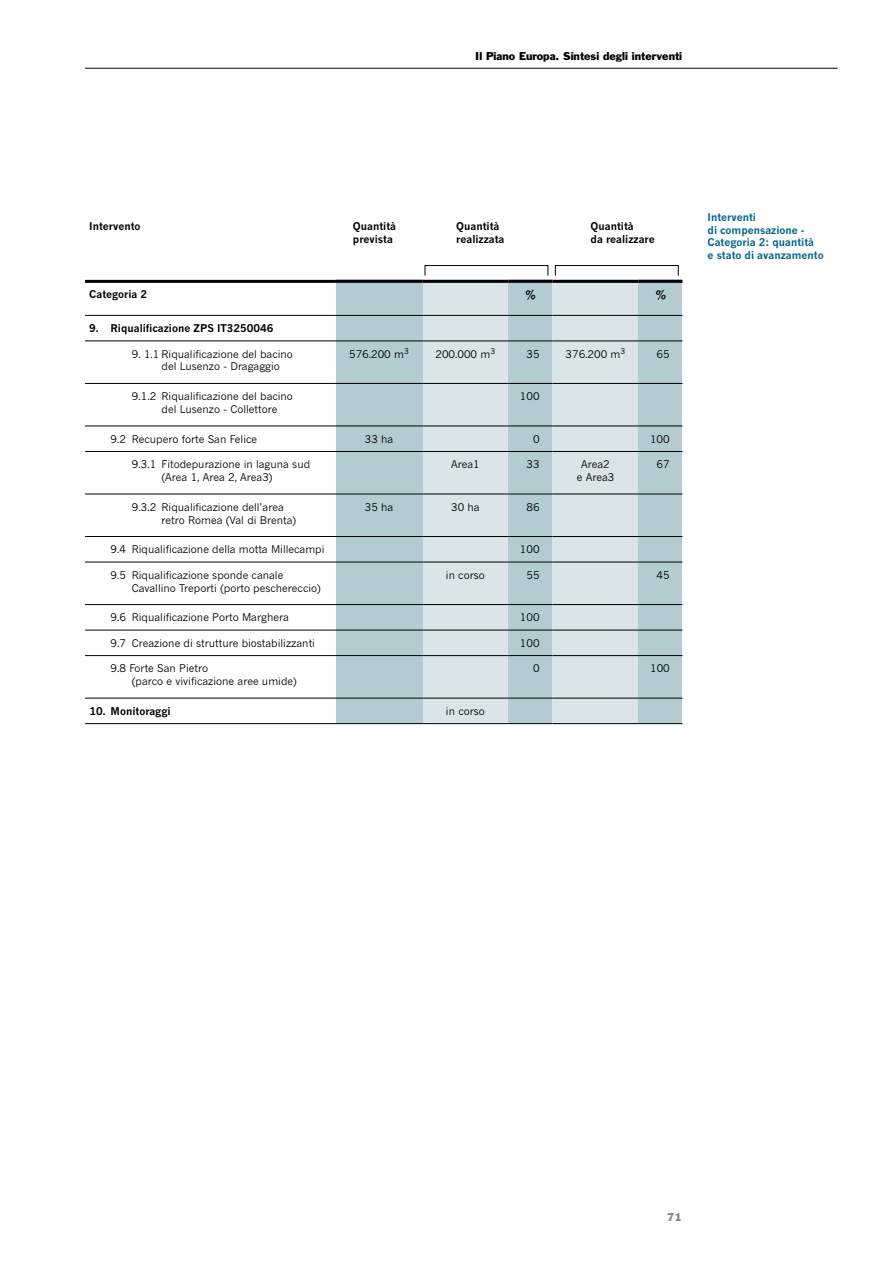
<style>
.page{position:relative;width:893px;height:1263px;background:#fff}
.page>*{position:absolute;margin:0;border:0;box-sizing:border-box;transform-origin:0 0}
.t1{font:10.5px/12.8px "News Gothic";color:#000}
.t2{font:700 10.5px/12.8px "News Gothic";color:#000}
.t3{font:700 10.5px/12.8px "News Gothic";color:#00628d}
.t4{font:10.5px "Franklin Gothic";color:#000}
.t5{font:10.5px "Franklin Gothic";color:#87888a}
</style>
<div class="page">
<div style="left:422px;top:280px;width:86px;height:444px;background:#d9e5e8"></div>
<div style="left:552px;top:280px;width:86px;height:444px;background:#d9e5e8"></div>
<div style="left:336px;top:280px;width:86px;height:444px;background:#b3ccd2"></div>
<div style="left:508px;top:280px;width:44px;height:444px;background:#b3ccd2"></div>
<div style="left:638px;top:280px;width:44px;height:444px;background:#b3ccd2"></div>
<hr style="left:85px;top:341px;width:251px;height:1px;background:#000">
<hr style="left:336px;top:341px;width:86px;height:1px;background:#000">
<hr style="left:422px;top:341px;width:87px;height:1px;background:#000">
<hr style="left:509px;top:341px;width:43px;height:1px;background:#000">
<hr style="left:552px;top:341px;width:87px;height:1px;background:#000">
<hr style="left:639px;top:341px;width:43px;height:1px;background:#000">
<hr style="left:85px;top:383px;width:251px;height:1px;background:#000">
<hr style="left:336px;top:383px;width:86px;height:1px;background:#000">
<hr style="left:422px;top:383px;width:87px;height:1px;background:#000">
<hr style="left:509px;top:383px;width:43px;height:1px;background:#000">
<hr style="left:552px;top:383px;width:87px;height:1px;background:#000">
<hr style="left:639px;top:383px;width:43px;height:1px;background:#000">
<hr style="left:85px;top:426px;width:251px;height:1px;background:#000">
<hr style="left:336px;top:426px;width:86px;height:1px;background:#000">
<hr style="left:422px;top:426px;width:87px;height:1px;background:#000">
<hr style="left:509px;top:426px;width:43px;height:1px;background:#000">
<hr style="left:552px;top:426px;width:87px;height:1px;background:#000">
<hr style="left:639px;top:426px;width:43px;height:1px;background:#000">
<hr style="left:85px;top:451px;width:251px;height:1px;background:#000">
<hr style="left:336px;top:451px;width:86px;height:1px;background:#000">
<hr style="left:422px;top:451px;width:87px;height:1px;background:#000">
<hr style="left:509px;top:451px;width:43px;height:1px;background:#000">
<hr style="left:552px;top:451px;width:87px;height:1px;background:#000">
<hr style="left:639px;top:451px;width:43px;height:1px;background:#000">
<hr style="left:85px;top:494px;width:251px;height:1px;background:#000">
<hr style="left:336px;top:494px;width:86px;height:1px;background:#000">
<hr style="left:422px;top:494px;width:87px;height:1px;background:#000">
<hr style="left:509px;top:494px;width:43px;height:1px;background:#000">
<hr style="left:552px;top:494px;width:87px;height:1px;background:#000">
<hr style="left:639px;top:494px;width:43px;height:1px;background:#000">
<hr style="left:85px;top:536px;width:251px;height:1px;background:#000">
<hr style="left:336px;top:536px;width:86px;height:1px;background:#000">
<hr style="left:422px;top:536px;width:87px;height:1px;background:#000">
<hr style="left:509px;top:536px;width:43px;height:1px;background:#000">
<hr style="left:552px;top:536px;width:87px;height:1px;background:#000">
<hr style="left:639px;top:536px;width:43px;height:1px;background:#000">
<hr style="left:85px;top:562px;width:251px;height:1px;background:#000">
<hr style="left:336px;top:562px;width:86px;height:1px;background:#000">
<hr style="left:422px;top:562px;width:87px;height:1px;background:#000">
<hr style="left:509px;top:562px;width:43px;height:1px;background:#000">
<hr style="left:552px;top:562px;width:87px;height:1px;background:#000">
<hr style="left:639px;top:562px;width:43px;height:1px;background:#000">
<hr style="left:85px;top:604px;width:251px;height:1px;background:#000">
<hr style="left:336px;top:604px;width:86px;height:1px;background:#000">
<hr style="left:422px;top:604px;width:87px;height:1px;background:#000">
<hr style="left:509px;top:604px;width:43px;height:1px;background:#000">
<hr style="left:552px;top:604px;width:87px;height:1px;background:#000">
<hr style="left:639px;top:604px;width:43px;height:1px;background:#000">
<hr style="left:85px;top:630px;width:251px;height:1px;background:#000">
<hr style="left:336px;top:630px;width:86px;height:1px;background:#000">
<hr style="left:422px;top:630px;width:87px;height:1px;background:#000">
<hr style="left:509px;top:630px;width:43px;height:1px;background:#000">
<hr style="left:552px;top:630px;width:87px;height:1px;background:#000">
<hr style="left:639px;top:630px;width:43px;height:1px;background:#000">
<hr style="left:85px;top:655px;width:251px;height:1px;background:#000">
<hr style="left:336px;top:655px;width:86px;height:1px;background:#000">
<hr style="left:422px;top:655px;width:87px;height:1px;background:#000">
<hr style="left:509px;top:655px;width:43px;height:1px;background:#000">
<hr style="left:552px;top:655px;width:87px;height:1px;background:#000">
<hr style="left:639px;top:655px;width:43px;height:1px;background:#000">
<hr style="left:85px;top:698px;width:251px;height:1px;background:#000">
<hr style="left:336px;top:698px;width:86px;height:1px;background:#000">
<hr style="left:422px;top:698px;width:87px;height:1px;background:#000">
<hr style="left:509px;top:698px;width:43px;height:1px;background:#000">
<hr style="left:552px;top:698px;width:87px;height:1px;background:#000">
<hr style="left:639px;top:698px;width:43px;height:1px;background:#000">
<hr style="left:85px;top:723px;width:251px;height:1px;background:#000">
<hr style="left:336px;top:723px;width:86px;height:1px;background:#000">
<hr style="left:422px;top:723px;width:87px;height:1px;background:#000">
<hr style="left:509px;top:723px;width:43px;height:1px;background:#000">
<hr style="left:552px;top:723px;width:87px;height:1px;background:#000">
<hr style="left:639px;top:723px;width:43px;height:1px;background:#000">
<hr style="left:85px;top:315px;width:251px;height:1px;background:#000">
<hr style="left:336px;top:315px;width:86px;height:1px;background:#000">
<hr style="left:422px;top:315px;width:87px;height:1px;background:#000">
<hr style="left:509px;top:315px;width:43px;height:1px;background:#000">
<hr style="left:552px;top:315px;width:87px;height:1px;background:#000">
<hr style="left:639px;top:315px;width:43px;height:1px;background:#000">
<hr style="left:85px;top:280px;width:251px;height:3px;background:#000">
<hr style="left:336px;top:280px;width:86px;height:3px;background:#000">
<hr style="left:422px;top:280px;width:87px;height:3px;background:#000">
<hr style="left:509px;top:280px;width:43px;height:3px;background:#000">
<hr style="left:552px;top:280px;width:87px;height:3px;background:#000">
<hr style="left:639px;top:280px;width:43px;height:3px;background:#000">
<div style="left:425px;top:265px;width:123px;height:11px;border:1px solid #000"></div>
<div style="left:555px;top:265px;width:123px;height:11px;border:1px solid #000"></div>
<hr style="left:85px;top:68px;width:753px;height:1px;background:#000">
<p class="t4" style="left:475px;top:49px;width:208px">I l Piano Europa. Sintesi degli interventi</p>
<p class="t2" style="left:89px;top:220px;width:53px">I ntervento</p>
<p class="t2" style="left:353px;top:220px;width:45px">Quantità prevista</p>
<p class="t2" style="left:456px;top:220px;width:50px">Quantità realizzata</p>
<p class="t2" style="left:591px;top:220px;width:66px">Quantità<br>da realizzare</p>
<p class="t2" style="left:89px;top:288px;width:60px">Categoria 2</p>
<p class="t2" style="left:526px;top:288px;width:12px">%</p>
<p class="t2" style="left:656px;top:288px;width:12px">%</p>
<p class="t2" style="left:89px;top:322px;width:186px">9. Riqualificazione ZPS IT3250046</p>
<p class="t1" style="left:162px;top:347px;width:133px;text-indent:-30px">9. 1.1 Riqualificazione del bacino del Lusenzo - Dragaggio</p>
<p class="t1" style="left:349px;top:347px;width:61px">576.200 m<sup>3</sup></p>
<p class="t1" style="left:435px;top:347px;width:61px">200.000 m<sup>3</sup></p>
<p class="t1" style="left:526px;top:347px;width:15px">35</p>
<p class="t1" style="left:566px;top:347px;width:61px">376.200 m<sup>3</sup></p>
<p class="t1" style="left:657px;top:347px;width:15px">65</p>
<p class="t1" style="left:162px;top:390px;width:133px;text-indent:-30px">9.1.2 Riqualificazione del bacino del Lusenzo - Collettore</p>
<p class="t1" style="left:520px;top:390px;width:21px">100</p>
<p class="t1" style="left:111px;top:432px;width:148px">9.2 Recupero forte San Felice</p>
<p class="t1" style="left:365px;top:432px;width:30px">33 ha</p>
<p class="t1" style="left:533px;top:432px;width:8px">0</p>
<p class="t1" style="left:650px;top:432px;width:21px">100</p>
<p class="t1" style="left:162px;top:458px;width:150px;text-indent:-30px">9.3.1 Fitodepurazione in laguna sud (Area 1, Area 2, Area3)</p>
<p class="t1" style="left:451px;top:458px;width:30px">Area1</p>
<p class="t1" style="left:526px;top:458px;width:15px">33</p>
<p class="t1" style="left:577px;top:458px;width:39px;text-align:center">Area2<br>e Area3</p>
<p class="t1" style="left:657px;top:458px;width:15px">67</p>
<p class="t1" style="left:162px;top:500px;width:136px;text-indent:-30px">9.3.2 Riqualificazione dell’area retro Romea (Val di Brenta)</p>
<p class="t1" style="left:365px;top:500px;width:30px">35 ha</p>
<p class="t1" style="left:451px;top:500px;width:30px">30 ha</p>
<p class="t1" style="left:526px;top:500px;width:15px">86</p>
<p class="t1" style="left:111px;top:543px;width:215px">9.4 Riqualificazione della motta Millecampi</p>
<p class="t1" style="left:520px;top:543px;width:21px">100</p>
<p class="t1" style="left:132px;top:568px;width:191px;text-indent:-21px">9.5 Riqualificazione sponde canale<br>Cavallino Treporti (porto peschereccio)</p>
<p class="t1" style="left:446px;top:568px;width:41px">in corso</p>
<p class="t1" style="left:526px;top:568px;width:15px">55</p>
<p class="t1" style="left:657px;top:568px;width:15px">45</p>
<p class="t1" style="left:111px;top:611px;width:180px">9.6 Riqualificazione Porto Marghera</p>
<p class="t1" style="left:520px;top:611px;width:21px">100</p>
<p class="t1" style="left:111px;top:636px;width:206px">9.7 Creazione di strutture biostabilizzanti</p>
<p class="t1" style="left:520px;top:636px;width:21px">100</p>
<p class="t1" style="left:132px;top:662px;width:166px;text-indent:-21px">9.8 Forte San Pietro<br>(parco e vivificazione aree umide)</p>
<p class="t1" style="left:533px;top:662px;width:8px">0</p>
<p class="t1" style="left:650px;top:662px;width:21px">100</p>
<p class="t2" style="left:89px;top:704px;width:83px">10. Monitoraggi</p>
<p class="t1" style="left:446px;top:704px;width:41px">in corso</p>
<p class="t3" style="left:708px;top:210px;width:118px">I nterventi<br>di compensazione -<br>Categoria 2: quantità<br>e stato di avanzamento</p>
<p class="t5" style="left:667px;top:1210px;width:17px">71</p>
</div>
